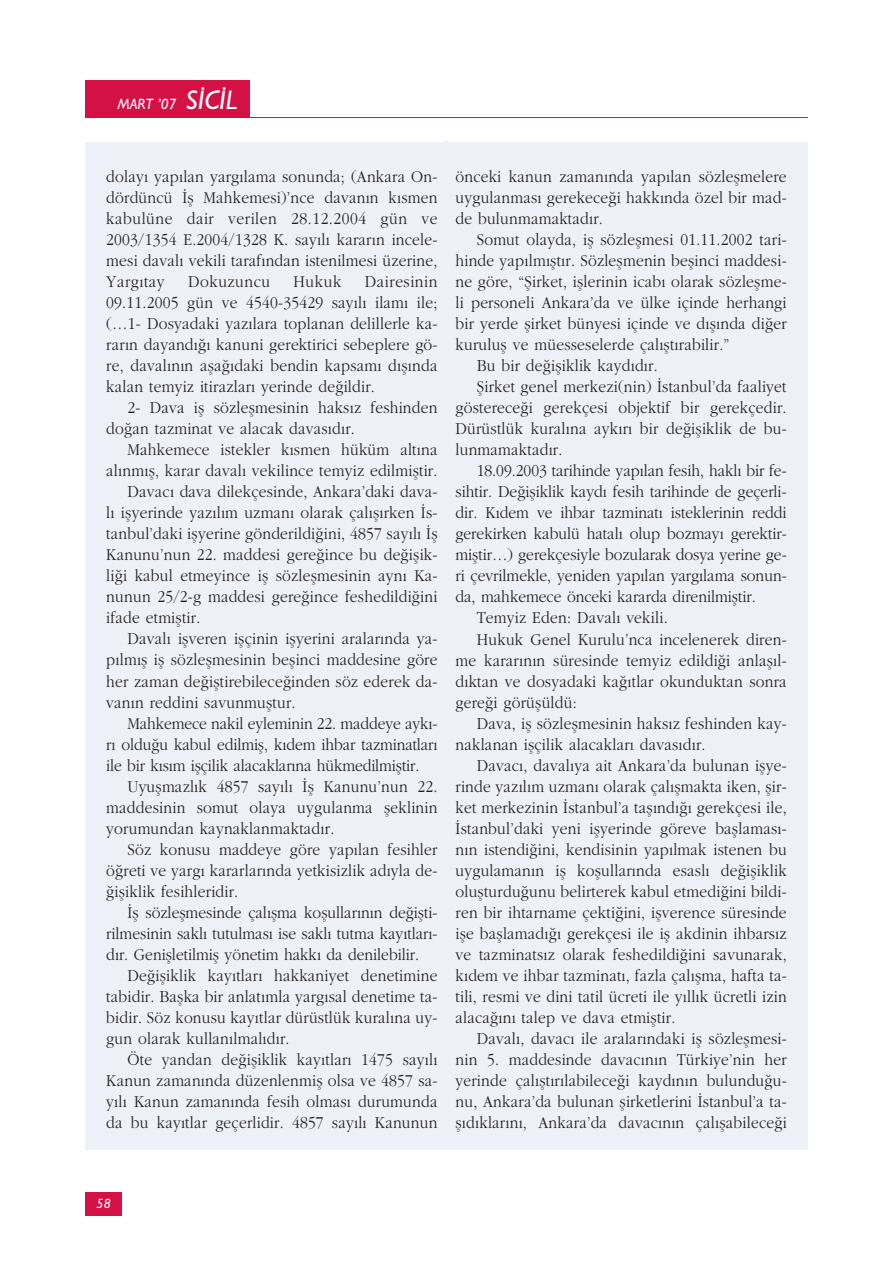
<style>
.page{position:relative;width:893px;height:1263px;background:#fff}
.page>*{position:absolute;margin:0;border:0;box-sizing:border-box;transform-origin:0 0}
.t1{font:17.25px/21px "Garamond Turk";letter-spacing:.015em;color:#231f20;text-align:justify;scale:.9 1}
.t2{font:17.25px "Garamond Turk";letter-spacing:-.005em;color:#231f20;scale:.9 1}
.t3{font:17.25px "Garamond Turk";letter-spacing:.035em;color:#231f20;scale:.9 1}
.t4{font:italic 500 15px "Gill Sans";color:#fff}
.t5{font:italic 500 13.5px "Gill Sans";color:#fff}
.s1{font-size:27px}
</style>
<div class="page">
<div style="left:85px;top:1192px;width:37px;height:23px;background:#d31145"></div>
<div style="left:85px;top:81px;width:164px;height:37px;background:#d31145"></div>
<hr style="left:85px;top:117px;width:723px;height:1px;background:#d31145">
<div style="left:85px;top:142px;width:723px;height:1007px;background:#eff1f9"></div>
<p class="t4" style="left:118px;top:99px;width:121px">MART ’07 <span class="s1">S‹C‹L</span></p>
<p class="t1" style="left:106px;top:168px;width:369px">dolay› yap›lan yarg›lama sonunda; (Ankara On&shy;dördüncü ‹fl Mahkemesi)’nce davan›n k›smen kabulüne dair verilen 28.12.2004 gün ve 2003/1354 E.2004/1328 K. say›l› karar›n incele&shy;mesi daval› vekili taraf›ndan istenilmesi üzerine, Yarg›tay</p>
<p class="t3" style="left:188px;top:275px;width:93px">Dokuzuncu</p>
<p class="t1" style="left:294px;top:273px;width:55px">Hukuk</p>
<p class="t1" style="left:106px;top:273px;width:369px;text-indent:259px">Dairesinin 09.11.2005 gün ve 4540-35429 say›l› ilam› ile; (…1- Dosyadaki yaz›lara toplanan delillerle ka&shy;rar›n dayand›¤› kanuni gerektirici sebeplere gö&shy;re, daval›n›n afla¤›daki bendin kapsam› d›fl›nda kalan temyiz itirazlar› yerinde de¤ildir.</p>
<p class="t1" style="left:106px;top:399px;width:369px;text-indent:21px">2- Dava ifl sözleflmesinin haks›z feshinden do¤an tazminat ve alacak davas›d›r.</p>
<p class="t1" style="left:128px;top:441px;width:346px">Mahkemece istekler k›smen hüküm alt›na</p>
<p class="t1" style="left:106px;top:462px;width:369px">al›nm›fl, karar daval› vekilince temyiz edilmifltir.</p>
<p class="t1" style="left:128px;top:483px;width:346px">Davac› dava dilekçesinde, Ankara’daki dava-</p>
<p class="t1" style="left:106px;top:504px;width:370px">l› iflyerinde yaz›l›m uzman› olarak çal›fl›rken ‹s-</p>
<p class="t1" style="left:106px;top:525px;width:370px">tanbul’daki iflyerine gönderildi¤ini, 4857 say›l› ‹fl</p>
<p class="t1" style="left:106px;top:546px;width:369px">Kanunu’nun 22. maddesi gere¤ince bu de¤iflik-</p>
<p class="t1" style="left:106px;top:567px;width:369px">li¤i kabul etmeyince ifl sözleflmesinin ayn› Ka-</p>
<p class="t1" style="left:106px;top:588px;width:369px">nunun 25/2-g maddesi gere¤ince feshedildi¤ini</p>
<p class="t1" style="left:106px;top:609px;width:106px">ifade etmifltir.</p>
<p class="t1" style="left:128px;top:630px;width:346px">Daval› iflveren iflçinin iflyerini aralar›nda ya-</p>
<p class="t1" style="left:106px;top:651px;width:369px">p›lm›fl ifl sözleflmesinin beflinci maddesine göre</p>
<p class="t1" style="left:106px;top:672px;width:369px">her zaman de¤ifltirebilece¤inden söz ederek da-</p>
<p class="t1" style="left:106px;top:693px;width:212px">van›n reddini savunmufltur.</p>
<p class="t2" style="left:128px;top:716px;width:346px">Mahkemece nakil eyleminin 22. maddeye ayk›-</p>
<p class="t2" style="left:106px;top:737px;width:370px">r› oldu¤u kabul edilmifl, k›dem ihbar tazminatlar›</p>
<p class="t2" style="left:106px;top:758px;width:349px">ile bir k›s›m iflçilik alacaklar›na hükmedilmifltir.</p>
<p class="t1" style="left:128px;top:777px;width:346px">Uyuflmazl›k 4857 say›l› ‹fl Kanunu’nun 22.</p>
<p class="t1" style="left:106px;top:798px;width:369px">maddesinin somut olaya uygulanma fleklinin</p>
<p class="t1" style="left:106px;top:819px;width:255px">yorumundan kaynaklanmaktad›r.</p>
<p class="t1" style="left:128px;top:840px;width:346px">Söz konusu maddeye göre yap›lan fesihler</p>
<p class="t1" style="left:106px;top:861px;width:369px">ö¤reti ve yarg› kararlar›nda yetkisizlik ad›yla de-</p>
<p class="t1" style="left:106px;top:882px;width:148px">¤ifliklik fesihleridir.</p>
<p class="t1" style="left:128px;top:903px;width:346px">‹fl sözleflmesinde çal›flma koflullar›n›n de¤iflti-</p>
<p class="t1" style="left:106px;top:924px;width:369px">rilmesinin sakl› tutulmas› ise sakl› tutma kay›tlar›-</p>
<p class="t1" style="left:106px;top:945px;width:349px">d›r. Geniflletilmifl yönetim hakk› da denilebilir.</p>
<p class="t1" style="left:128px;top:966px;width:346px">De¤ifliklik kay›tlar› hakkaniyet denetimine</p>
<p class="t1" style="left:106px;top:987px;width:369px">tabidir. Baflka bir anlat›mla yarg›sal denetime ta-</p>
<p class="t1" style="left:106px;top:1008px;width:369px">bidir. Söz konusu kay›tlar dürüstlük kural›na uy-</p>
<p class="t1" style="left:106px;top:1029px;width:205px">gun olarak kullan›lmal›d›r.</p>
<p class="t1" style="left:128px;top:1050px;width:346px">Öte yandan de¤ifliklik kay›tlar› 1475 say›l›</p>
<p class="t1" style="left:106px;top:1071px;width:369px">Kanun zaman›nda düzenlenmifl olsa ve 4857 sa-</p>
<p class="t1" style="left:106px;top:1092px;width:369px">y›l› Kanun zaman›nda fesih olmas› durumunda</p>
<p class="t1" style="left:106px;top:1113px;width:369px">da bu kay›tlar geçerlidir. 4857 say›l› Kanunun</p>
<p class="t1" style="left:455px;top:168px;width:369px">önceki kanun zaman›nda yap›lan sözleflmelere uygulanmas› gerekece¤i hakk›nda özel bir mad&shy;de bulunmamaktad›r.</p>
<p class="t1" style="left:477px;top:231px;width:346px">Somut olayda, ifl sözleflmesi 01.11.2002 tari-</p>
<p class="t1" style="left:455px;top:252px;width:369px">hinde yap›lm›flt›r. Sözleflmenin beflinci maddesi-</p>
<p class="t1" style="left:455px;top:273px;width:369px">ne göre, “fiirket, ifllerinin icab› olarak sözleflme-</p>
<p class="t1" style="left:455px;top:294px;width:369px">li personeli Ankara’da ve ülke içinde herhangi</p>
<p class="t1" style="left:455px;top:315px;width:369px">bir yerde flirket bünyesi içinde ve d›fl›nda di¤er</p>
<p class="t1" style="left:455px;top:336px;width:306px">kurulufl ve müesseselerde çal›flt›rabilir.”</p>
<p class="t1" style="left:477px;top:357px;width:203px">Bu bir de¤ifliklik kayd›d›r.</p>
<p class="t1" style="left:477px;top:378px;width:346px">fiirket genel merkezi(nin) ‹stanbul’da faaliyet</p>
<p class="t1" style="left:455px;top:399px;width:369px">gösterece¤i gerekçesi objektif bir gerekçedir.</p>
<p class="t1" style="left:455px;top:420px;width:369px">Dürüstlük kural›na ayk›r› bir de¤ifliklik de bu-</p>
<p class="t1" style="left:455px;top:441px;width:120px">lunmamaktad›r.</p>
<p class="t1" style="left:477px;top:462px;width:346px">18.09.2003 tarihinde yap›lan fesih, hakl› bir fe-</p>
<p class="t1" style="left:455px;top:483px;width:369px">sihtir. De¤ifliklik kayd› fesih tarihinde de geçerli-</p>
<p class="t1" style="left:455px;top:504px;width:369px">dir. K›dem ve ihbar tazminat› isteklerinin reddi</p>
<p class="t1" style="left:455px;top:525px;width:369px">gerekirken kabulü hatal› olup bozmay› gerektir-</p>
<p class="t1" style="left:455px;top:546px;width:369px">mifltir…) gerekçesiyle bozularak dosya yerine ge-</p>
<p class="t1" style="left:455px;top:567px;width:369px">ri çevrilmekle, yeniden yap›lan yarg›lama sonun-</p>
<p class="t1" style="left:455px;top:588px;width:335px">da, mahkemece önceki kararda direnilmifltir.</p>
<p class="t1" style="left:477px;top:609px;width:214px">Temyiz Eden: Daval› vekili.</p>
<p class="t1" style="left:477px;top:630px;width:346px">Hukuk Genel Kurulu’nca incelenerek diren-</p>
<p class="t1" style="left:455px;top:651px;width:370px">me karar›n›n süresinde temyiz edildi¤i anlafl›l-</p>
<p class="t1" style="left:455px;top:672px;width:369px">d›ktan ve dosyadaki ka¤›tlar okunduktan sonra</p>
<p class="t1" style="left:455px;top:693px;width:136px">gere¤i görüflüldü:</p>
<p class="t1" style="left:477px;top:714px;width:346px">Dava, ifl sözleflmesinin haks›z feshinden kay-</p>
<p class="t1" style="left:455px;top:735px;width:279px">naklanan iflçilik alacaklar› davas›d›r.</p>
<p class="t1" style="left:477px;top:756px;width:346px">Davac›, daval›ya ait Ankara’da bulunan iflye-</p>
<p class="t1" style="left:455px;top:777px;width:370px">rinde yaz›l›m uzman› olarak çal›flmakta iken, flir-</p>
<p class="t1" style="left:455px;top:798px;width:370px">ket merkezinin ‹stanbul’a tafl›nd›¤› gerekçesi ile,</p>
<p class="t1" style="left:455px;top:819px;width:369px">‹stanbul’daki yeni iflyerinde göreve bafllamas›-</p>
<p class="t1" style="left:455px;top:840px;width:370px">n›n istendi¤ini, kendisinin yap›lmak istenen bu</p>
<p class="t1" style="left:455px;top:861px;width:370px">uygulaman›n ifl koflullar›nda esasl› de¤ifliklik</p>
<p class="t1" style="left:455px;top:882px;width:370px">oluflturdu¤unu belirterek kabul etmedi¤ini bildi-</p>
<p class="t1" style="left:455px;top:903px;width:369px">ren bir ihtarname çekti¤ini, iflverence süresinde</p>
<p class="t1" style="left:455px;top:924px;width:369px">ifle bafllamad›¤› gerekçesi ile ifl akdinin ihbars›z</p>
<p class="t1" style="left:455px;top:945px;width:369px">ve tazminats›z olarak feshedildi¤ini savunarak,</p>
<p class="t1" style="left:455px;top:966px;width:369px">k›dem ve ihbar tazminat›, fazla çal›flma, hafta ta-</p>
<p class="t1" style="left:455px;top:987px;width:370px">tili, resmi ve dini tatil ücreti ile y›ll›k ücretli izin</p>
<p class="t1" style="left:455px;top:1008px;width:246px">alaca¤›n› talep ve dava etmifltir.</p>
<p class="t1" style="left:477px;top:1029px;width:346px">Daval›, davac› ile aralar›ndaki ifl sözleflmesi-</p>
<p class="t1" style="left:455px;top:1050px;width:369px">nin 5. maddesinde davac›n›n Türkiye’nin her</p>
<p class="t1" style="left:455px;top:1071px;width:370px">yerinde çal›flt›r›labilece¤i kayd›n›n bulundu¤u-</p>
<p class="t1" style="left:455px;top:1092px;width:369px">nu, Ankara’da bulunan flirketlerini ‹stanbul’a ta-</p>
<p class="t1" style="left:455px;top:1113px;width:369px">fl›d›klar›n›, Ankara’da davac›n›n çal›flabilece¤i</p>
<p class="t5" style="left:97px;top:1198px;width:16px">58</p>
</div>
